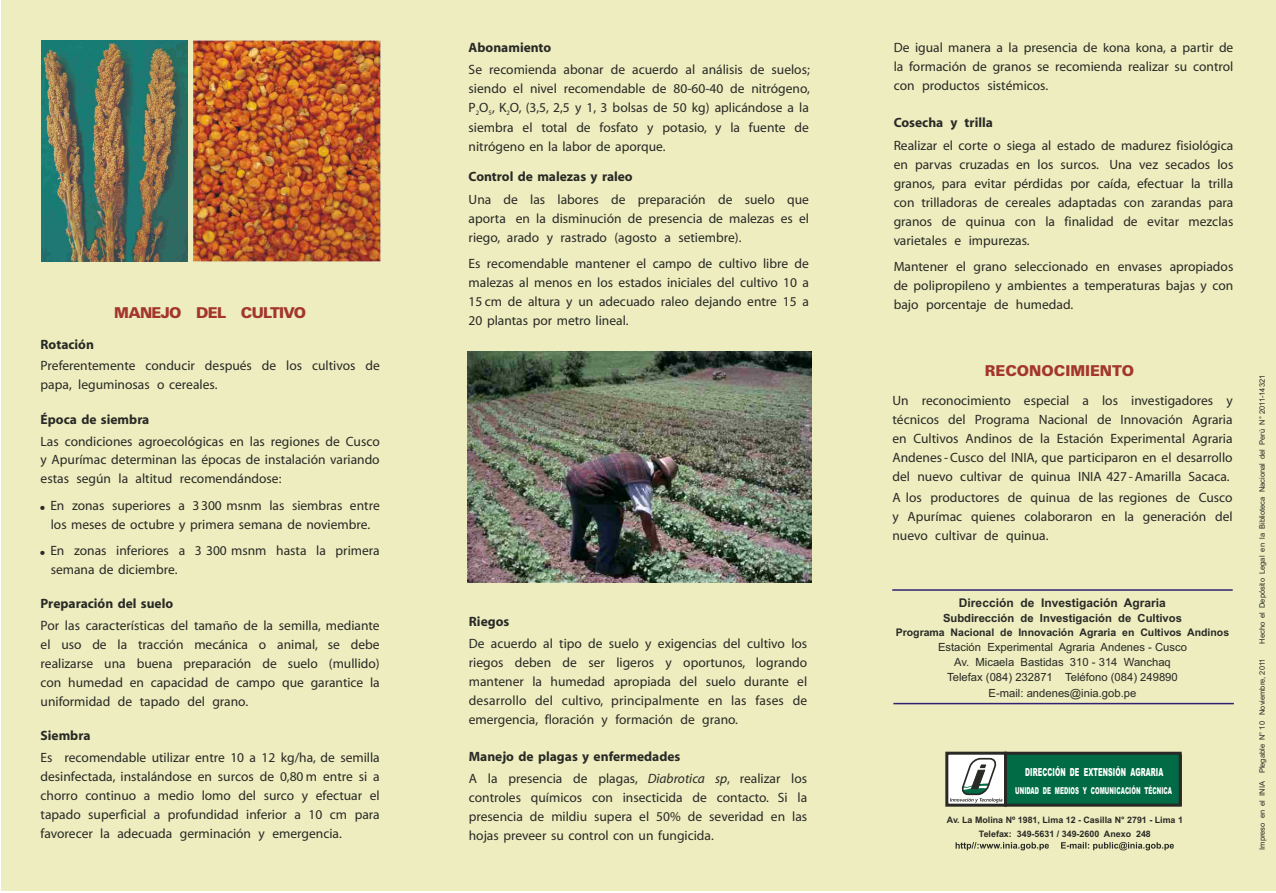
<style>
.page{position:relative;width:1276px;height:893px;background:#fff}
.page>*{position:absolute;margin:0;border:0;box-sizing:border-box;transform-origin:0 0}
.t1{font:900 15px "Zurich BT";letter-spacing:-.03em;color:#a3362e}
.t2{font:900 15px "Zurich BT";color:#a3362e}
.t3{font:13.5px/18.9px "Myriad";color:#292926;text-align:justify}
.t4{font:700 13.5px "Myriad";color:#292926}
.t5{font:700 12px "Arial";color:#292926}
.t6{font:11.25px/15.1px "Arial";color:#292926;text-align:center}
.t7{font:700 11.25px "Arial";color:#292926}
.t8{font:900 11.1px "Arial";letter-spacing:.015em;color:#fff;scale:.57 1}
.t9{font:700 10.5px "Arial";color:#292926}
.t10{font:900 9.45px "Arial";letter-spacing:.015em;color:#fff;scale:.57 1}
.t11{font:700 8.85px/14px "Arial";color:#292926;text-align:center}
.t12{font:7.5px "Arial";color:#292926}
.t13{font:6.75px "Myriad";color:#292926}
.s1{font-weight:700}
.s2{font-style:italic}
.s3{font-size:12.75px}
</style>
<div class="page">
<div style="left:1px;top:0;width:1274px;height:891px;background:#ededbf"></div>
<hr style="left:892px;top:589px;width:340px;height:2px;background:#302173">
<hr style="left:893px;top:703px;width:341px;height:1px;background:#302173">
<svg style="left:1061px;top:842px;width:113px;height:8px"></svg>
<svg style="left:955px;top:842px;width:94px;height:8px"></svg>
<svg style="left:945px;top:751px;width:237px;height:56px;background:#367b61"></svg>
<img style="left:467px;top:351px;width:344px;height:231px">
<img style="left:193px;top:40px;width:188px;height:222px">
<img style="left:41px;top:40px;width:147px;height:222px">
<p class="t1" style="left:114px;top:307px;width:193px">MANEJO DEL CULTIVO</p>
<p class="t4" style="left:41px;top:338px;width:55px">Rotación</p>
<p class="t3" style="left:41px;top:358px;width:341px">Preferentemente conducir después de los cultivos de papa, leguminosas o cereales.</p>
<p class="t4" style="left:41px;top:413px;width:110px">Época de siembra</p>
<p class="t3" style="left:41px;top:433px;width:341px">Las condiciones agroecológicas en las regiones de Cusco y Apurímac determinan las épocas de instalación variando estas según la altitud recomendándose:</p>
<p class="t3" style="left:50px;top:497px;width:331px">En zonas superiores a 3 300 msnm las siembras entre los meses de octubre y primera semana de noviembre.</p>
<p class="t3" style="left:50px;top:542px;width:331px">En zonas inferiores a 3 300 msnm hasta la primera semana de diciembre.</p>
<p class="t4" style="left:41px;top:598px;width:134px">Preparación del suelo</p>
<p class="t3" style="left:41px;top:617px;width:341px">Por las características del tamaño de la semilla, mediante el uso de la tracción mecánica o animal, se debe realizarse una buena preparación de suelo (mullido) con humedad en capacidad de campo que garantice la uniformidad de tapado del grano.</p>
<p class="t4" style="left:41px;top:730px;width:51px">Siembra</p>
<p class="t3" style="left:41px;top:749px;width:341px">Es recomendable utilizar entre 10 a 12 kg/ha, de semilla desinfectada, instalándose en surcos de 0,80 m entre si a chorro continuo a medio lomo del surco y efectuar el tapado superficial a profundidad inferior a 10 cm para favorecer la adecuada germinación y emergencia.</p>
<p class="t4" style="left:468px;top:42px;width:84px">Abonamiento</p>
<p class="t3" style="left:468px;top:61px;width:343px">Se recomienda abonar de acuerdo al análisis de suelos; siendo el nivel recomendable de 80-60-40 de nitrógeno, P O , K O, (3,5, 2,5 y 1, 3 bolsas de 50 kg) aplicándose a la</p>
<p class="t13" style="left:476px;top:109px;width:5px">2</p>
<p class="t13" style="left:488px;top:109px;width:5px">5</p>
<p class="t13" style="left:506px;top:109px;width:5px">2</p>
<p class="t3" style="left:468px;top:119px;width:342px">siembra el total de fosfato y potasio, y la fuente de nitrógeno en la labor de aporque.</p>
<p class="t4" style="left:468px;top:171px;width:166px">Control de malezas y raleo</p>
<p class="t3" style="left:468px;top:191px;width:342px">Una de las labores de preparación de suelo que aporta en la disminución de presencia de malezas es el riego, arado y rastrado (agosto a setiembre).</p>
<p class="t3" style="left:468px;top:256px;width:342px">Es recomendable mantener el campo de cultivo libre de malezas al menos en los estados iniciales del cultivo 10 a 15 cm de altura y un adecuado raleo dejando entre 15 a 20 plantas por metro lineal.</p>
<p class="t4" style="left:469px;top:616px;width:42px">Riegos</p>
<p class="t3" style="left:469px;top:635px;width:340px">De acuerdo al tipo de suelo y exigencias del cultivo los riegos deben de ser ligeros y oportunos, logrando mantener la humedad apropiada del suelo durante el desarrollo del cultivo, principalmente en las fases de emergencia, floración y formación de grano.</p>
<p class="t3" style="left:469px;top:747px;width:340px;line-height:21.9px"><span class="s1">Manejo de plagas y enfermedades<br></span>A la presencia de plagas, <span class="s2">Diabrotica sp</span>, realizar los</p>
<p class="t3" style="left:469px;top:789px;width:340px">controles químicos con insecticida de contacto. Si la presencia de mildiu supera el 50% de severidad en las hojas preveer su control con un fungicida.</p>
<p class="t3" style="left:893px;top:39px;width:341px">De igual manera a la presencia de <span class="s3">k</span>ona <span class="s3">k</span>ona, a partir de la formación de granos se recomienda realizar su control con productos sistémicos.</p>
<p class="t4" style="left:893px;top:117px;width:101px">Cosecha y trilla</p>
<p class="t3" style="left:893px;top:137px;width:341px">Realizar el corte o siega al estado de madurez fisiológica en parvas cruzadas en los surcos. Una vez secados los granos, para evitar pérdidas por caída, efectuar la trilla con trilladoras de cereales adaptadas con zarandas para granos de quinua con la finalidad de evitar mezclas varietales e impurezas.</p>
<p class="t3" style="left:893px;top:258px;width:341px">Mantener el grano seleccionado en envases apropiados de polipropileno y ambientes a temperaturas bajas y con bajo porcentaje de humedad.</p>
<p class="t2" style="left:985px;top:365px;width:151px">RECONOCIMIENTO</p>
<p class="t3" style="left:892px;top:392px;width:342px">Un reconocimiento especial a los investigadores y técnicos del Programa Nacional de Innovación Agraria en Cultivos Andinos de la Estación Experimental Agraria Andenes - Cusco del INIA, que participaron en el desarrollo del nuevo cultivar de quinua INIA 427 - Amarilla Sacaca.</p>
<p class="t3" style="left:892px;top:490px;width:342px">A los productores de quinua de las regiones de Cusco y Apurímac quienes colaboraron en la generación del nuevo cultivar de quinua.</p>
<p class="t5" style="left:959px;top:598px;width:208px">Dirección de Investigación Agraria</p>
<p class="t7" style="left:943px;top:614px;width:240px">Subdirección de Investigación de Cultivos</p>
<p class="t9" style="left:895px;top:629px;width:335px">Programa Nacional de Innovación Agraria en Cultivos Andinos</p>
<p class="t6" style="left:938px;top:641px;width:250px">Estación Experimental Agraria Andenes - Cusco Av. Micaela Bastidas 310 - 314 Wanchaq Telefax (084) 232871 Teléfono (084) 249890<br>E-mail: andenes@inia.gob.pe</p>
<p class="t8" style="left:1025px;top:768px;width:244px">DIRECCIÓN DE EXTENSIÓN AGRARIA</p>
<p class="t10" style="left:1015px;top:787px;width:277px">UNIDAD DE MEDIOS Y COMUNICACIÓN TÉCNICA</p>
<p class="t11" style="left:947px;top:813px;width:237px">Av. La Molina Nº 1981, Lima 12 - Casilla N° 2791 - Lima 1<br>Telefax: 349-5631 / 349-2600 Anexo 248</p>
<p class="t12" style="left:1259px;top:644px;width:270px;rotate:-90deg">Hecho el Depósito Legal en la Biblioteca Nacional del Perú N° 2011-14321</p>
<p class="t12" style="left:1259px;top:850px;width:193px;rotate:-90deg">Impreso en el INIA Plegable N° 10 Noviembre, 2011</p>
</div>
